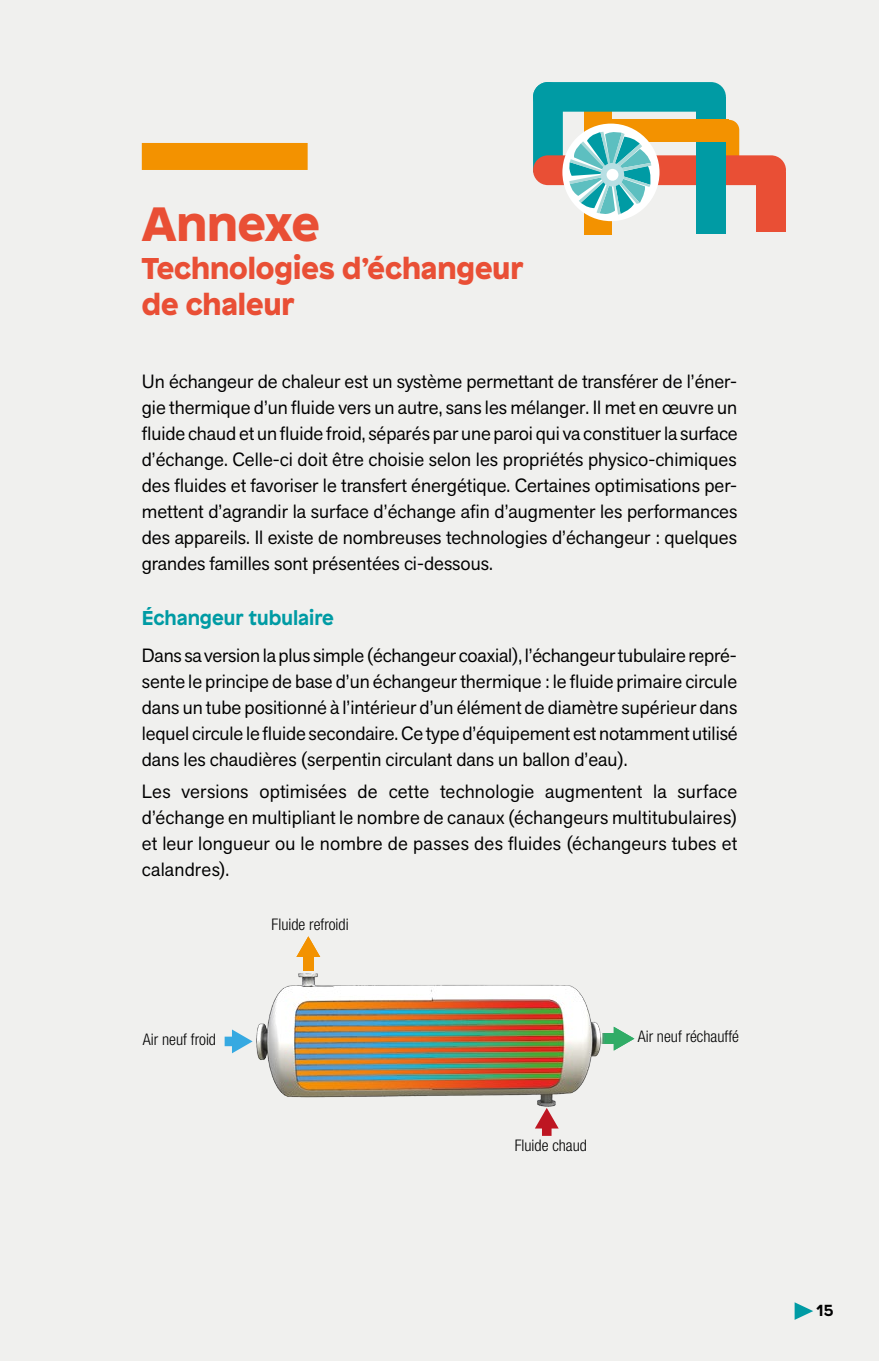
<style>
.page{position:relative;width:879px;height:1361px;background:#f0f0ee}
.page>*{position:absolute;margin:0;border:0;box-sizing:border-box;transform-origin:0 0}
.t1{font:900 48px "Patron";color:#e94f35}
.t2{font:900 30px/36px "Patron";color:#e94f35}
.t3{font:700 20px "Patron";color:#009ba4}
.t4{font:19px/26px "Akzid Grtsk Next";color:#000;text-align:justify}
.t5{font:300 condensed 16px "Helvetica Neue LT Com";color:#000}
.t6{font:700 16px "Patron";color:#000}
</style>
<div class="page">
<div style="left:719px;top:120px;width:20px;height:53px;background:#f39200;border-radius:10px"></div>
<div style="left:584px;top:91px;width:28px;height:144px;background:#f39200"></div>
<div style="left:533px;top:155px;width:253px;height:30px;background:#e94f35;border-radius:15px"></div>
<div style="left:756px;top:172px;width:30px;height:60px;background:#e94f35"></div>
<div style="left:533px;top:82px;width:193px;height:30px;background:#009ba4;border-radius:15px"></div>
<div style="left:696px;top:97px;width:30px;height:136px;background:#009ba4"></div>
<div style="left:605px;top:120px;width:124px;height:22px;background:#f39200"></div>
<div style="left:562px;top:124px;width:97px;height:97px;background:#fff;border-radius:50%"></div>
<svg style="left:533px;top:82px;width:119px;height:134px"></svg>
<div style="left:600px;top:163px;width:24px;height:23px;background:#b7dfe3;border-radius:50%"></div>
<div style="left:606px;top:169px;width:12px;height:12px;background:#fff;border-radius:50%"></div>
<svg style="left:794px;top:1302px;width:19px;height:18px"></svg>
<div style="left:142px;top:143px;width:166px;height:27px;background:#f39200"></div>
<img style="left:224px;top:936px;width:411px;height:200px">
<h1 class="t1" style="left:142px;top:184px;width:179px">Annexe</h1>
<h2 class="t2" style="left:142px;top:247px;width:383px">Technologies d’échangeur de chaleur</h2>
<p class="t4" style="left:142px;top:368px;width:597px">Un échangeur de chaleur est un système permettant de transférer de l’éner&shy;gie thermique d’un fluide vers un autre, sans les mélanger. Il met en œuvre un fluide chaud et un fluide froid, séparés par une paroi qui va constituer la surface d’échange. Celle-ci doit être choisie selon les propriétés physico-chimiques des fluides et favoriser le transfert énergétique. Certaines optimisations per&shy;mettent d’agrandir la surface d’échange afin d’augmenter les performances des appareils. Il existe de nombreuses technologies d’échangeur : quelques grandes familles sont présentées ci-dessous.</p>
<p class="t3" style="left:142px;top:601px;width:194px">Échangeur tubulaire</p>
<p class="t4" style="left:142px;top:642px;width:597px">Dans sa version la plus simple (échangeur coaxial), l’échangeur tubulaire repré&shy;sente le principe de base d’un échangeur thermique : le fluide primaire circule dans un tube positionné à l’intérieur d’un élément de diamètre supérieur dans lequel circule le fluide secondaire. Ce type d’équipement est notamment utilisé dans les chaudières (serpentin circulant dans un ballon d’eau).</p>
<p class="t4" style="left:142px;top:778px;width:597px">Les versions optimisées de cette technologie augmentent la surface d’échange en multipliant le nombre de canaux (échangeurs multitubulaires) et leur longueur ou le nombre de passes des fluides (échangeurs tubes et calandres).</p>
<p class="t5" style="left:272px;top:915px;width:78px">Fluide refroidi</p>
<p class="t5" style="left:143px;top:1030px;width:75px">Air neuf froid</p>
<p class="t5" style="left:638px;top:1027px;width:103px">Air neuf réchauffé</p>
<p class="t5" style="left:515px;top:1136px;width:74px">Fluide chaud</p>
<p class="t6" style="left:817px;top:1297px;width:18px">15</p>
</div>
